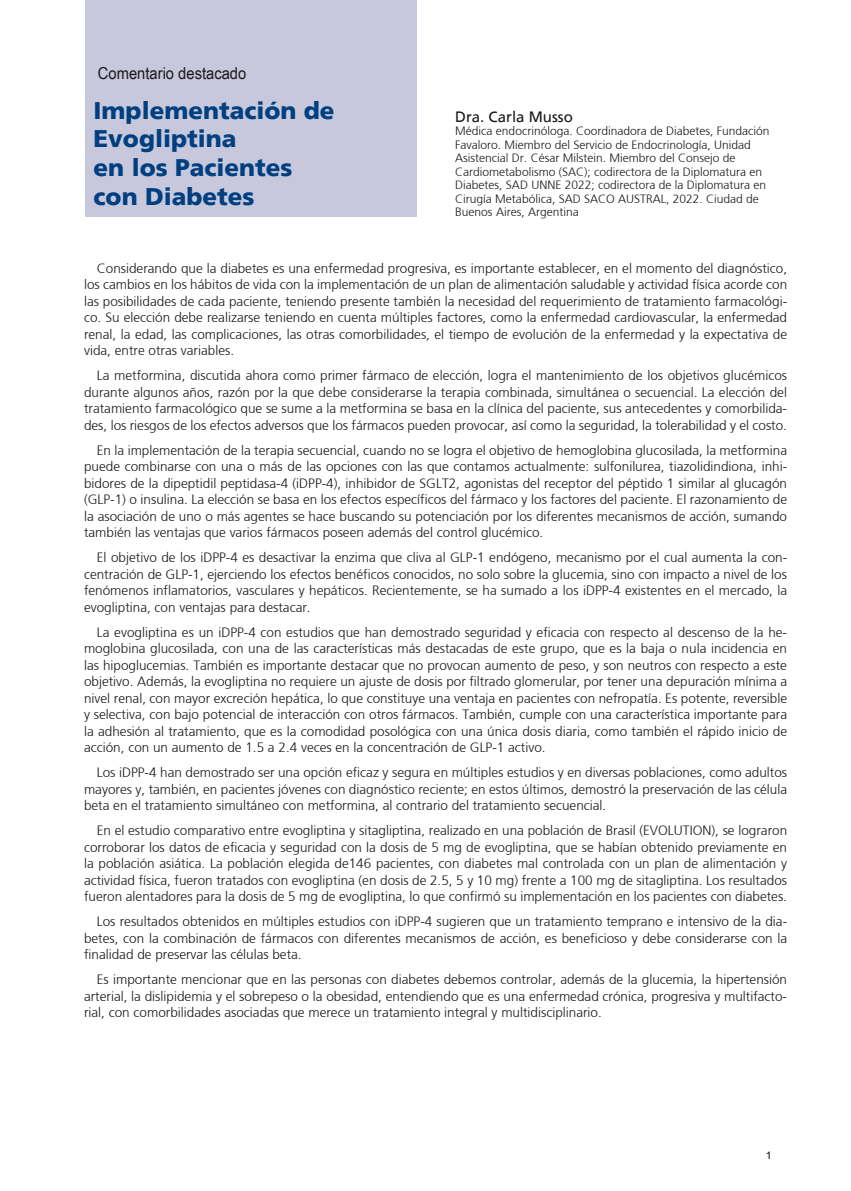
<style>
.page{position:relative;width:851px;height:1191px;background:#fff}
.page>*{position:absolute;margin:0;border:0;box-sizing:border-box;transform-origin:0 0}
.t1{font:900 24px/28.8px "Frutiger";color:#003f80}
.t2{font:16.5px "Arial Narrow";color:#1a171c;scale:1.09 1}
.t3{font:15px "Frutiger";color:#1a171c}
.t4{font:300 13.5px/16.5px "Frutiger";color:#1a171c;text-align:justify}
.t5{font:300 12px/13.5px "Frutiger";color:#1a171c}
.t6{font:10.5px "Arial";color:#1a171c;scale:1.1 1}
</style>
<div class="page">
<div style="left:85px;top:0;width:331px;height:216px;background:#c8c8dc"></div>
<p class="t2" style="left:98px;top:61px;width:138px">Comentario destacado</p>
<h1 class="t1" style="left:94px;top:95px;width:242px">Implementación de<br>Evogliptina<br>en los Pacientes con Diabetes</h1>
<p class="t3" style="left:455px;top:108px;width:119px">Dra. Carla Musso</p>
<p class="t5" style="left:455px;top:124px;width:316px">Médica endocrinóloga. Coordinadora de Diabetes, Fundación Favaloro. Miembro del Servicio de Endocrinología, Unidad Asistencial Dr. César Milstein. Miembro del Consejo de Cardiometabolismo (SAC); codirectora de la Diplomatura en Diabetes, SAD UNNE 2022; codirectora de la Diplomatura en Cirugía Metabólica, SAD SACO AUSTRAL, 2022. Ciudad de Buenos Aires, Argentina</p>
<p class="t4" style="left:84px;top:260px;width:704px;text-indent:13px">Considerando que la diabetes es una enfermedad progresiva, es importante establecer, en el momento del diagnóstico, los cambios en los hábitos de vida con la implementación de un plan de alimentación saludable y actividad física acorde con las posibilidades de cada paciente, teniendo presente también la necesidad del requerimiento de tratamiento farmacológi&shy;co. Su elección debe realizarse teniendo en cuenta múltiples factores, como la enfermedad cardiovascular, la enfermedad renal, la edad, las complicaciones, las otras comorbilidades, el tiempo de evolución de la enfermedad y la expectativa de vida, entre otras variables.</p>
<p class="t4" style="left:84px;top:367px;width:704px;text-indent:13px">La metformina, discutida ahora como primer fármaco de elección, logra el mantenimiento de los objetivos glucémicos durante algunos años, razón por la que debe considerarse la terapia combinada, simultánea o secuencial. La elección del tratamiento farmacológico que se sume a la metformina se basa en la clínica del paciente, sus antecedentes y comorbilida&shy;des, los riesgos de los efectos adversos que los fármacos pueden provocar, así como la seguridad, la tolerabilidad y el costo.</p>
<p class="t4" style="left:84px;top:442px;width:704px;text-indent:13px">En la implementación de la terapia secuencial, cuando no se logra el objetivo de hemoglobina glucosilada, la metformina puede combinarse con una o más de las opciones con las que contamos actualmente: sulfonilurea, tiazolidindiona, inhi&shy;bidores de la dipeptidil peptidasa-4 (iDPP-4), inhibidor de SGLT2, agonistas del receptor del péptido 1 similar al glucagón (GLP-1) o insulina. La elección se basa en los efectos específicos del fármaco y los factores del paciente. El razonamiento de la asociación de uno o más agentes se hace buscando su potenciación por los diferentes mecanismos de acción, sumando también las ventajas que varios fármacos poseen además del control glucémico.</p>
<p class="t4" style="left:84px;top:549px;width:704px;text-indent:13px">El objetivo de los iDPP-4 es desactivar la enzima que cliva al GLP-1 endógeno, mecanismo por el cual aumenta la con&shy;centración de GLP-1, ejerciendo los efectos benéficos conocidos, no solo sobre la glucemia, sino con impacto a nivel de los fenómenos inflamatorios, vasculares y hepáticos. Recientemente, se ha sumado a los iDPP-4 existentes en el mercado, la evogliptina, con ventajas para destacar.</p>
<p class="t4" style="left:84px;top:624px;width:704px;text-indent:13px">La evogliptina es un iDPP-4 con estudios que han demostrado seguridad y eficacia con respecto al descenso de la he&shy;moglobina glucosilada, con una de las características más destacadas de este grupo, que es la baja o nula incidencia en las hipoglucemias. También es importante destacar que no provocan aumento de peso, y son neutros con respecto a este objetivo. Además, la evogliptina no requiere un ajuste de dosis por filtrado glomerular, por tener una depuración mínima a nivel renal, con mayor excreción hepática, lo que constituye una ventaja en pacientes con nefropatía. Es potente, reversible y selectiva, con bajo potencial de interacción con otros fármacos. También, cumple con una característica importante para la adhesión al tratamiento, que es la comodidad posológica con una única dosis diaria, como también el rápido inicio de acción, con un aumento de 1.5 a 2.4 veces en la concentración de GLP-1 activo.</p>
<p class="t4" style="left:84px;top:764px;width:704px;text-indent:13px">Los iDPP-4 han demostrado ser una opción eficaz y segura en múltiples estudios y en diversas poblaciones, como adultos mayores y, también, en pacientes jóvenes con diagnóstico reciente; en estos últimos, demostró la preservación de las célula beta en el tratamiento simultáneo con metformina, al contrario del tratamiento secuencial.</p>
<p class="t4" style="left:84px;top:822px;width:704px;text-indent:13px">En el estudio comparativo entre evogliptina y sitagliptina, realizado en una población de Brasil (EVOLUTION), se lograron corroborar los datos de eficacia y seguridad con la dosis de 5 mg de evogliptina, que se habían obtenido previamente en la población asiática. La población elegida de146 pacientes, con diabetes mal controlada con un plan de alimentación y actividad física, fueron tratados con evogliptina (en dosis de 2.5, 5 y 10 mg) frente a 100 mg de sitagliptina. Los resultados fueron alentadores para la dosis de 5 mg de evogliptina, lo que confirmó su implementación en los pacientes con diabetes.</p>
<p class="t4" style="left:84px;top:913px;width:704px;text-indent:13px">Los resultados obtenidos en múltiples estudios con iDPP-4 sugieren que un tratamiento temprano e intensivo de la dia&shy;betes, con la combinación de fármacos con diferentes mecanismos de acción, es beneficioso y debe considerarse con la finalidad de preservar las células beta.</p>
<p class="t4" style="left:84px;top:971px;width:704px;text-indent:13px">Es importante mencionar que en las personas con diabetes debemos controlar, además de la glucemia, la hipertensión arterial, la dislipidemia y el sobrepeso o la obesidad, entendiendo que es una enfermedad crónica, progresiva y multifacto&shy;rial, con comorbilidades asociadas que merece un tratamiento integral y multidisciplinario.</p>
<p class="t6" style="left:765px;top:1147px;width:7px">1</p>
</div>
